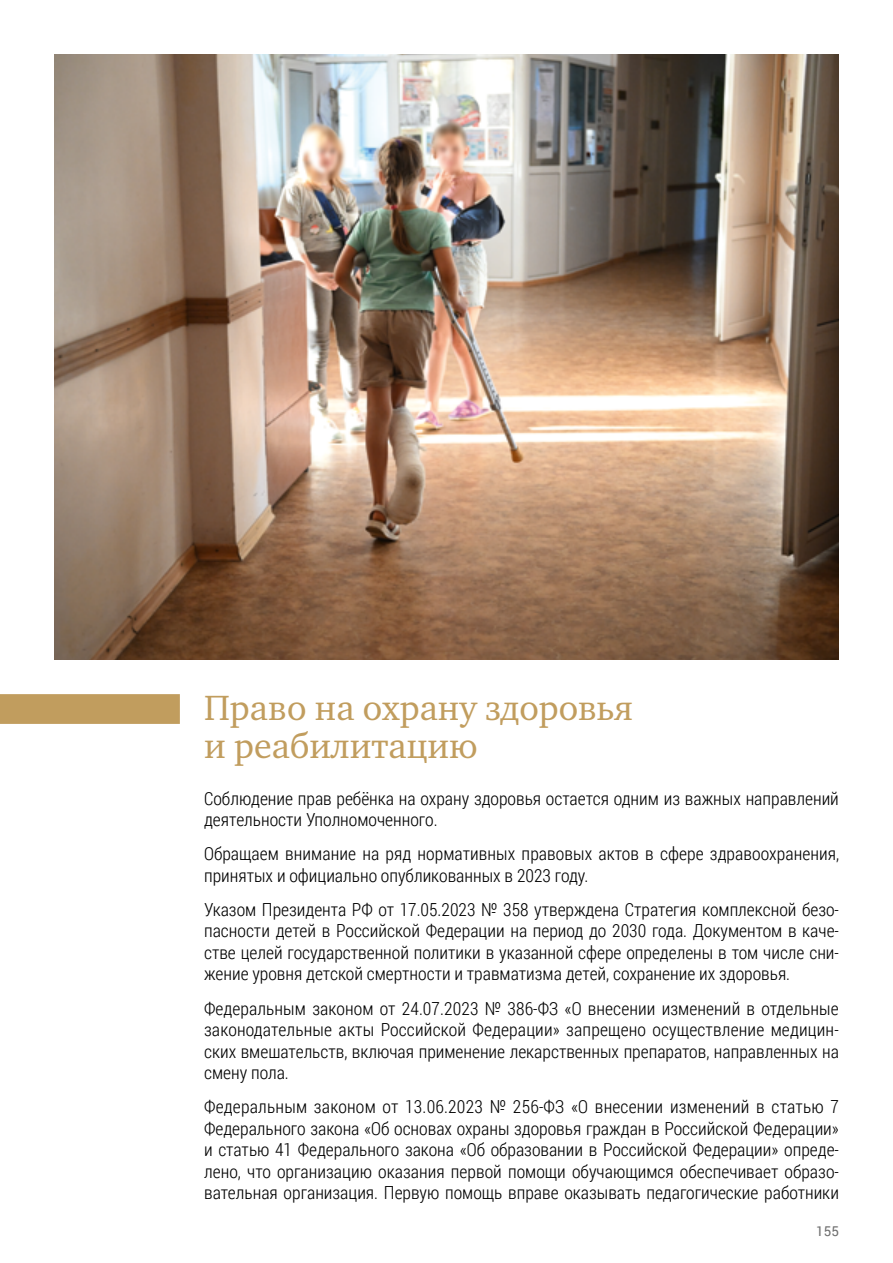
<style>
.page{position:relative;width:893px;height:1263px;background:#fff}
.page>*{position:absolute;margin:0;border:0;box-sizing:border-box;transform-origin:0 0}
.t1{font:36px/38px "Charter ITC";color:#c19d5e}
.t2{font:300 18px/21.5px "Roboto Condensed";color:#000;text-align:justify}
.t3{font:13.5px "Roboto";color:#6e6e6e}
</style>
<div class="page">
<img style="left:54px;top:54px;width:785px;height:605px">
<div style="left:0;top:694px;width:180px;height:30px;background:#c19d5e"></div>
<h1 class="t1" style="left:204px;top:688px;width:430px">Право на охрану здоровья и реабилитацию</h1>
<p class="t2" style="left:204px;top:787px;width:636px">Соблюдение прав ребёнка на охрану здоровья остается одним из важных направлений деятельности Уполномоченного.</p>
<p class="t2" style="left:204px;top:842px;width:636px">Обращаем внимание на ряд нормативных правовых актов в сфере здравоохранения, принятых и официально опубликованных в 2023 году.</p>
<p class="t2" style="left:204px;top:898px;width:636px">Указом Президента РФ от 17.05.2023 № 358 утверждена Стратегия комплексной безо&shy;пасности детей в Российской Федерации на период до 2030 года. Документом в каче&shy;стве целей государственной политики в указанной сфере определены в том числе сни&shy;жение уровня детской смертности и травматизма детей, сохранение их здоровья.</p>
<p class="t2" style="left:204px;top:997px;width:636px">Федеральным законом от 24.07.2023 № 386-ФЗ «О внесении изменений в отдельные законодательные акты Российской Федерации» запрещено осуществление медицин&shy;ских вмешательств, включая применение лекарственных препаратов, направленных на смену пола.</p>
<p class="t2" style="left:204px;top:1095px;width:636px">Федеральным законом от 13.06.2023 № 256-ФЗ «О внесении изменений в статью 7<br>Федерального закона «Об основах охраны здоровья граждан в Российской Федерации» и статью 41 Федерального закона «Об образовании в Российской Федерации» опреде&shy;лено, что организацию оказания первой помощи обучающимся обеспечивает образо&shy;вательная организация. Первую помощь вправе оказывать педагогические работники</p>
<p class="t3" style="left:816px;top:1221px;width:24px">155</p>
</div>
